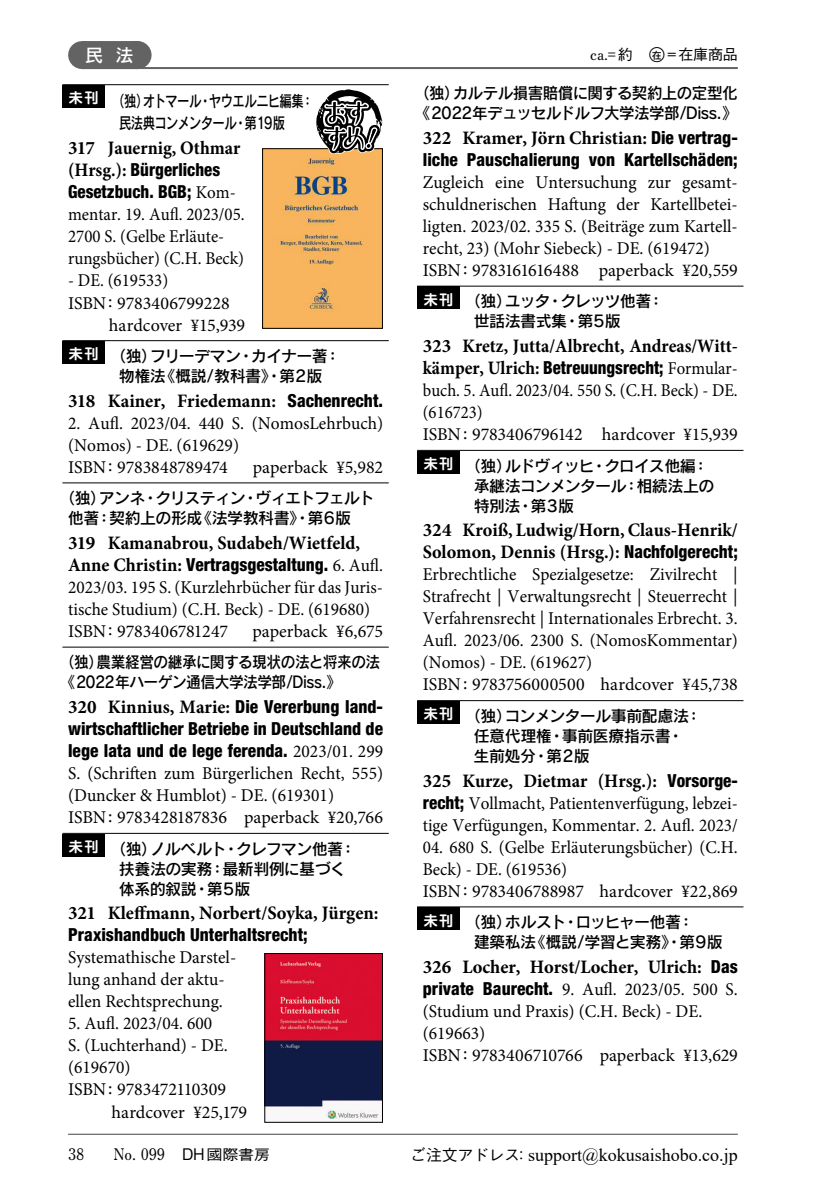
<style>
.page{position:relative;width:840px;height:1191px;background:#fff}
.page>*{position:absolute;margin:0;border:0;box-sizing:border-box;transform-origin:0 0}
.t1{font:700 19px/22px "Minion Pro";color:#000}
.t2{font:18px/22px "Minion Pro";color:#000}
.t3{font:18px/22px "Minion Pro";color:#000;scale:.96 1}
.t4{font:18px/22px "Minion Pro";color:#000;scale:.95 1}
.t5{font:800 condensed 18px/22px "Helvetica Neue LT Std";color:#000}
.t6{font:18px/22px "Minion Pro";color:#000;scale:.93 1}
.t7{font:18px/22px "Minion Pro";color:#000;scale:.94 1}
.t8{font:800 condensed 18px/22px "Helvetica Neue LT Std";color:#000;scale:.94 1}
.t9{font:800 condensed 18px "Helvetica Neue LT Std";color:#000;scale:.96 1}
.t10{font:800 condensed 18px "Helvetica Neue LT Std";color:#000;scale:.93 1}
.t11{font:18px "Times New Roman";color:#000}
.t12{font:18px "Rodin Pro DB";color:#fff}
.t13{font:16px/20px "Rodin Pro DB";letter-spacing:-.035em;color:#000}
.t14{font:16px/20px "Rodin Pro DB";letter-spacing:-.035em;color:#000;scale:.92 1}
.t15{font:16px/22px "Rodin Pro DB";letter-spacing:-.035em;color:#000;scale:.77 1}
.t16{font:700 16px "Futo Min A101 Pro";letter-spacing:-.01em;color:#000;scale:.95 1}
.t17{font:500 15px "Gothic BBB Pro";color:#000}
.t18{font:700 14px "Shin M Go Pro De";letter-spacing:.1em;color:#fff}
.s1{font-family:"Futo Min A101 Pro";font-weight:700}
.s2{font-family:"Rodin Pro DB";font-weight:400;font-size:17px}
.s3{font-family:"Rodin Pro DB";font-weight:400;font-size:10px}
.s4{font-family:"Midashi Min Pro MA31"}
.s5{font-family:"Minion Pro";font-weight:700;font-stretch:normal;font-size:19px}
.s6{font-family:"Minion Pro";font-weight:400;font-stretch:normal}
.s7{font-size:19px}
.s8{font-family:"Helvetica Neue LT Std";font-weight:800;font-stretch:condensed;font-size:18px}
.s9{font-family:"Helvetica Neue LT Std";font-weight:800;font-stretch:condensed}
.s10{font-family:"Gothic BBB Pro";font-weight:500}
.s11{font-family:"Gothic BBB Pro";font-weight:500;font-size:14.4px}
.s12{font-family:"Gothic BBB Pro";font-weight:500;font-size:16px}
.s13{font-family:"Ryumin Pro";font-size:16px}
</style>
<div class="page">
<img style="left:264px;top:150px;width:117px;height:177px">
<div style="left:262px;top:148px;width:121px;height:181px;border:1px solid #000"></div>
<img style="left:266px;top:955px;width:115px;height:164px">
<div style="left:264px;top:953px;width:119px;height:169px;border:1px solid #000"></div>
<hr style="left:62px;top:84px;width:326px;height:1px;background:#000">
<hr style="left:62px;top:340px;width:326px;height:1px;background:#000">
<hr style="left:62px;top:482px;width:326px;height:1px;background:#000">
<hr style="left:62px;top:646px;width:326px;height:1px;background:#000">
<hr style="left:62px;top:833px;width:326px;height:1px;background:#000">
<svg style="left:315px;top:89px;width:68px;height:65px"></svg>
<div style="left:62px;top:85px;width:43px;height:23px;background:#000"></div>
<div style="left:62px;top:341px;width:43px;height:23px;background:#000"></div>
<div style="left:62px;top:834px;width:43px;height:22px;background:#000"></div>
<hr style="left:417px;top:286px;width:326px;height:1px;background:#000">
<hr style="left:417px;top:450px;width:326px;height:1px;background:#000">
<hr style="left:417px;top:700px;width:326px;height:1px;background:#000">
<hr style="left:417px;top:906px;width:326px;height:1px;background:#000">
<div style="left:417px;top:287px;width:42px;height:22px;background:#000"></div>
<div style="left:417px;top:451px;width:42px;height:22px;background:#000"></div>
<div style="left:417px;top:701px;width:42px;height:23px;background:#000"></div>
<div style="left:417px;top:907px;width:42px;height:23px;background:#000"></div>
<hr style="left:68px;top:1133px;width:669px;height:1px;background:#636363">
<div style="left:82px;top:41px;width:54px;height:28px;background:#636363"></div>
<svg style="left:136px;top:41px;width:1px;height:26px"></svg>
<hr style="left:82px;top:67px;width:655px;height:2px;background:#636363">
<p class="t12" style="left:85px;top:43px;width:50px">民 法</p>
<p class="t17" style="left:590px;top:43px;width:149px"><span class="s1">ca.=</span>約 <span class="s2">○</span><span class="s3">在</span> =在庫商品</p>
<p class="t18" style="left:69px;top:87px;width:31px">未刊</p>
<p class="t15" style="left:119px;top:89px;width:254px;text-indent:-7px">（独）オトマール<span class="s4">・</span>ヤウエルニヒ編集<span class="s4">：</span>民法典コンメンタール<span class="s4">・</span>第19版</p>
<p class="t1" style="left:68px;top:137px;width:174px">317 Jauernig, Othmar</p>
<p class="t8" style="left:68px;top:159px;width:180px"><span class="s5">(Hrsg.):</span> Bürgerliches<br>Gesetzbuch. BGB; <span class="s6">Kom-</span></p>
<p class="t7" style="left:68px;top:204px;width:189px">mentar. 19. Aufl. 2023/05.<br>2700 S. (Gelbe Erläute&shy;rungsbücher) (C.H. Beck)</p>
<p class="t7" style="left:68px;top:270px;width:108px">- DE. (619533)</p>
<p class="t2" style="left:68px;top:292px;width:163px">ISBN<span class="s7">:</span> 9783406799228</p>
<p class="t2" style="left:109px;top:314px;width:138px">hardcover ¥15,939</p>
<p class="t13" style="left:110px;top:345px;width:232px;text-align:center">（独）フリーデマン<span class="s4">・</span>カイナー著<span class="s4">：</span>物権法《概説/教科書》<span class="s4">・</span>第2版</p>
<p class="t1" style="left:68px;top:389px;width:316px">318 Kainer, Friedemann: <span class="s8">Sachenrecht.</span></p>
<p class="t2" style="left:68px;top:412px;width:316px">2. Aufl. 2023/04. 440 S. (NomosLehrbuch) (Nomos) - DE. (619629)<br>ISBN<span class="s7">:</span> 9783848789474</p>
<p class="t18" style="left:69px;top:343px;width:31px">未刊</p>
<p class="t2" style="left:252px;top:456px;width:132px">paperback ¥5,982</p>
<p class="t13" style="left:68px;top:487px;width:308px;text-indent:-9px">（独）アンネ<span class="s4">・</span>クリスティン<span class="s4">・</span>ヴィエトフェルト他著<span class="s4">：</span>契約上の形成《法学教科書》<span class="s4">・</span>第6版</p>
<p class="t1" style="left:68px;top:531px;width:293px">319 Kamanabrou, Sudabeh/Wietfeld,</p>
<p class="t9" style="left:68px;top:553px;width:329px"><span class="s5">Anne Christin:</span> Vertragsgestaltung. <span class="s6">6. Aufl.</span></p>
<p class="t3" style="left:68px;top:576px;width:329px">2023/03. 195 S. (Kurzlehrbücher für das Juris&shy;tische Studium) (C.H. Beck) - DE. (619680)<br>ISBN<span class="s7">:</span> 9783406781247</p>
<p class="t2" style="left:252px;top:620px;width:132px">paperback ¥6,675</p>
<p class="t14" style="left:60px;top:651px;width:349px">（独）農業経営の継承に関する現状の法と将来の法《2022年ハーゲン通信大学法学部/Diss.》</p>
<p class="t1" style="left:68px;top:696px;width:316px">320 Kinnius, Marie: <span class="s8">Die Vererbung land-</span></p>
<p class="t5" style="left:68px;top:717px;width:316px">wirtschaftlicher Betriebe in Deutschland de lege lata und de lege ferenda. <span class="s6">2023/01. 299</span></p>
<p class="t2" style="left:68px;top:762px;width:316px">S. (Schriften zum Bürgerlichen Recht, 555) (Duncker &amp; Humblot) - DE. (619301)<br>ISBN<span class="s7">:</span> 9783428187836 paperback ¥20,766</p>
<p class="t13" style="left:119px;top:838px;width:238px;text-indent:-9px">（独）ノルベルト<span class="s4">・</span>クレフマン他著<span class="s4">：</span>扶養法の実務<span class="s4">：</span>最新判例に基づく体系的叙説<span class="s4">・</span>第5版</p>
<p class="t1" style="left:68px;top:902px;width:312px">321 Kleffmann, Norbert/Soyka, Jürgen:</p>
<p class="t5" style="left:68px;top:923px;width:241px">Praxishandbuch Unterhaltsrecht;</p>
<p class="t2" style="left:68px;top:946px;width:169px">Systemathische Darstel&shy;lung anhand der aktu&shy;ellen Rechtsprechung.</p>
<p class="t2" style="left:68px;top:1012px;width:146px">5. Aufl. 2023/04. 600</p>
<p class="t2" style="left:68px;top:1034px;width:161px">S. (Luchterhand) - DE.</p>
<p class="t2" style="left:68px;top:1056px;width:64px">(619670)</p>
<p class="t2" style="left:68px;top:1078px;width:160px">ISBN<span class="s7">:</span> 9783472110309</p>
<p class="t2" style="left:111px;top:1100px;width:137px">hardcover ¥25,179</p>
<p class="t18" style="left:69px;top:835px;width:31px">未刊</p>
<p class="t13" style="left:414px;top:82px;width:325px">（独）カルテル損害賠償に関する契約上の定型化《2022年デュッセルドルフ大学法学部/Diss.》</p>
<p class="t1" style="left:422px;top:127px;width:316px">322 Kramer, Jörn Christian: <span class="s8">Die vertrag-</span></p>
<p class="t5" style="left:422px;top:148px;width:316px">liche Pauschalierung von Kartellschäden;</p>
<p class="t2" style="left:422px;top:171px;width:316px">Zugleich eine Untersuchung zur gesamt&shy;schuldnerischen Haftung der Kartellbetei&shy;ligten. 2023/02. 335 S. (Beiträge zum Kartell&shy;recht, 23) (Mohr Siebeck) - DE. (619472)<br>ISBN<span class="s7">:</span> 9783161616488 paperback ¥20,559</p>
<p class="t13" style="left:473px;top:291px;width:192px;text-indent:-9px">（独）ユッタ<span class="s4">・</span>クレッツ他著<span class="s4">：</span>世話法書式集<span class="s4">・</span>第5版</p>
<p class="t1" style="left:422px;top:335px;width:316px">323 Kretz, Jutta/Albrecht, Andreas/Witt-</p>
<p class="t10" style="left:422px;top:357px;width:340px"><span class="s5">kämper, Ulrich:</span> Betreuungsrecht; <span class="s6">Formular-</span></p>
<p class="t6" style="left:422px;top:379px;width:340px">buch. 5. Aufl. 2023/04. 550 S. (C.H. Beck) - DE. (616723)<br>ISBN<span class="s7">:</span> 9783406796142 hardcover ¥15,939</p>
<p class="t13" style="left:473px;top:455px;width:242px;text-indent:-9px">（独）ルドヴィッヒ<span class="s4">・</span>クロイス他編<span class="s4">：</span>承継法コンメンタール<span class="s4">：</span>相続法上の特別法<span class="s4">・</span>第3版</p>
<p class="t1" style="left:422px;top:519px;width:316px">324 Kroiß, Ludwig/Horn, Claus-Henrik/<br>Solomon, Dennis (Hrsg.): <span class="s8">Nachfolgerecht;</span></p>
<p class="t3" style="left:422px;top:564px;width:329px">Erbrechtliche Spezialgesetze: Zivilrecht | Strafrecht | Verwaltungsrecht | Steuerrecht | Verfahrensrecht | Internationales Erbrecht. 3.<br>Aufl. 2023/06. 2300 S. (NomosKommentar) (Nomos) - DE. (619627)<br>ISBN<span class="s7">:</span> 9783756000500 hardcover ¥45,738</p>
<p class="t13" style="left:473px;top:705px;width:230px;text-indent:-9px">（独）コンメンタール事前配慮法<span class="s4">：</span>任意代理権<span class="s4">・</span>事前医療指示書<span class="s4">・</span>生前処分<span class="s4">・</span>第2版</p>
<p class="t1" style="left:422px;top:769px;width:316px">325 Kurze, Dietmar (Hrsg.): <span class="s8">Vorsorge-</span></p>
<p class="t4" style="left:422px;top:792px;width:333px"><span class="s9">recht;</span> Vollmacht, Patientenverfügung, lebzei&shy;tige Verfügungen, Kommentar. 2. Aufl. 2023/</p>
<p class="t4" style="left:422px;top:836px;width:333px">04. 680 S. (Gelbe Erläuterungsbücher) (C.H.<br>Beck) - DE. (619536)<br>ISBN<span class="s7">:</span> 9783406788987 hardcover ¥22,869</p>
<p class="t13" style="left:473px;top:911px;width:250px;text-indent:-9px">（独）ホルスト<span class="s4">・</span>ロッヒャー他著<span class="s4">：<br></span>建築私法《概説/学習と実務》<span class="s4">・</span>第9版</p>
<p class="t1" style="left:422px;top:955px;width:316px">326 Locher, Horst/Locher, Ulrich: <span class="s8">Das</span></p>
<p class="t2" style="left:422px;top:978px;width:316px"><span class="s9">private Baurecht.</span> 9. Aufl. 2023/05. 500 S. (Studium und Praxis) (C.H. Beck) - DE. (619663)<br>ISBN<span class="s7">:</span> 9783406710766 paperback ¥13,629</p>
<p class="t18" style="left:423px;top:288px;width:31px">未刊</p>
<p class="t18" style="left:423px;top:452px;width:31px">未刊</p>
<p class="t18" style="left:423px;top:702px;width:31px">未刊</p>
<p class="t18" style="left:423px;top:909px;width:31px">未刊</p>
<p class="t16" style="left:68px;top:1141px;width:19px">38</p>
<p class="t16" style="left:113px;top:1141px;width:166px">No. 099　<span class="s10">DH</span><span class="s11">國際書房</span></p>
<p class="t11" style="left:410px;top:1141px;width:329px"><span class="s12">ご注文アドレス</span><span class="s13">:</span> support@kokusaishobo.co.jp</p>
</div>
